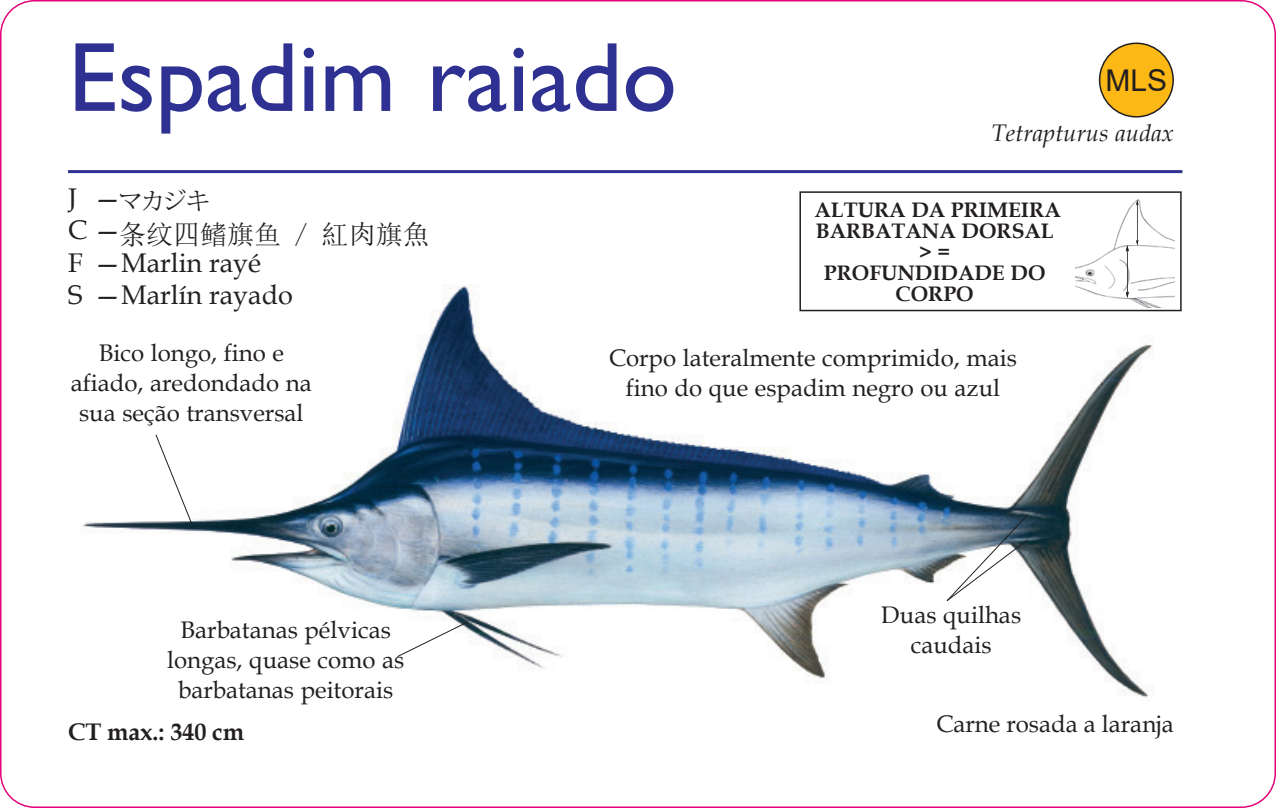
<style>
.page{position:relative;width:1276px;height:808px;background:#fff}
.page>*{position:absolute;margin:0;border:0;box-sizing:border-box;transform-origin:0 0}
.Normal_e{font:99px "Gill Sans";color:#2e3092}
.t1{font:30px "Arial";color:#231f20}
.t2{font:27px "Book Antiqua";color:#231f20}
.t3{font:27px "Sim Sun";color:#231f20}
.Normal_e-2{font:24px/30px "Book Antiqua";color:#231f20;text-align:center}
.Normal_e-3{font:italic 24px "Book Antiqua";color:#231f20}
.Normal_e-4{font:700 24px "Book Antiqua";color:#231f20}
.t4{font:24px "Koz Min Pr 6 N";color:#231f20}
.Normal_e-5{font:700 21px/21px "Book Antiqua";color:#231f20;text-align:center}
</style>
<div class="page">
<img style="left:81px;top:285px;width:1093px;height:413px">
<hr style="left:68px;top:170px;width:1114px;height:3px;background:#2e3092">
<div style="left:1099px;top:43px;width:74px;height:74px;background:#fcb814;border-radius:50%"></div>
<div style="left:1099px;top:43px;width:75px;height:75px;border:2px solid #231f20;border-radius:50%"></div>
<div style="left:1103px;top:67px;width:66px;height:26px;background:#fcb814"></div>
<img style="left:1075px;top:199px;width:99px;height:109px">
<hr style="left:1136px;top:204px;width:1px;height:38px;background:#231f20">
<svg style="left:1136px;top:240px;width:2px;height:6px"></svg>
<hr style="left:1126px;top:250px;width:1px;height:43px;background:#231f20">
<svg style="left:1125px;top:292px;width:4px;height:6px"></svg>
<svg style="left:1125px;top:245px;width:4px;height:7px"></svg>
<svg style="left:155px;top:434px;width:38px;height:91px"></svg>
<svg style="left:397px;top:621px;width:71px;height:36px"></svg>
<svg style="left:946px;top:514px;width:82px;height:87px"></svg>
<div style="left:799px;top:191px;width:382px;height:120px;border:2px solid #231f20"></div>
<p class="Normal_e" style="left:68px;top:20px;width:610px">Espadim raiado</p>
<p class="t2" style="left:68px;top:179px;width:10px">J</p>
<p class="t2" style="left:68px;top:211px;width:55px">C —</p>
<p class="t2" style="left:68px;top:244px;width:195px">F —Marlin rayé</p>
<p class="t2" style="left:68px;top:276px;width:226px">S —Marlín rayado</p>
<p class="t4" style="left:119px;top:188px;width:93px">マカジキ</p>
<p class="t2" style="left:94px;top:179px;width:28px">—</p>
<p class="t3" style="left:119px;top:221px;width:312px">条纹四鳍旗鱼 / 紅肉旗魚</p>
<p class="t1" style="left:1105px;top:60px;width:63px">MLS</p>
<p class="Normal_e-3" style="left:991px;top:116px;width:184px">Tetrapturus audax</p>
<p class="Normal_e-5" style="left:814px;top:199px;width:248px">ALTURA DA PRIMEIRA<br>BARBATANA DORSAL &gt; =<br>PROFUNDIDADE DO<br>CORPO</p>
<p class="Normal_e-2" style="left:71px;top:338px;width:243px">Bico longo, fino e afiado, aredondado na sua seção transversal</p>
<p class="Normal_e-2" style="left:167px;top:614px;width:239px">Barbatanas pélvicas longas, quase como as barbatanas peitorais</p>
<p class="Normal_e-4" style="left:68px;top:716px;width:178px">CT max.: 340 cm</p>
<p class="Normal_e-2" style="left:609px;top:342px;width:409px">Corpo lateralmente comprimido, mais fino do que espadim negro ou azul</p>
<p class="Normal_e-2" style="left:881px;top:599px;width:141px">Duas quilhas caudais</p>
<p class="Normal_e-2" style="left:936px;top:708px;width:239px">Carne rosada a laranja</p>
</div>
